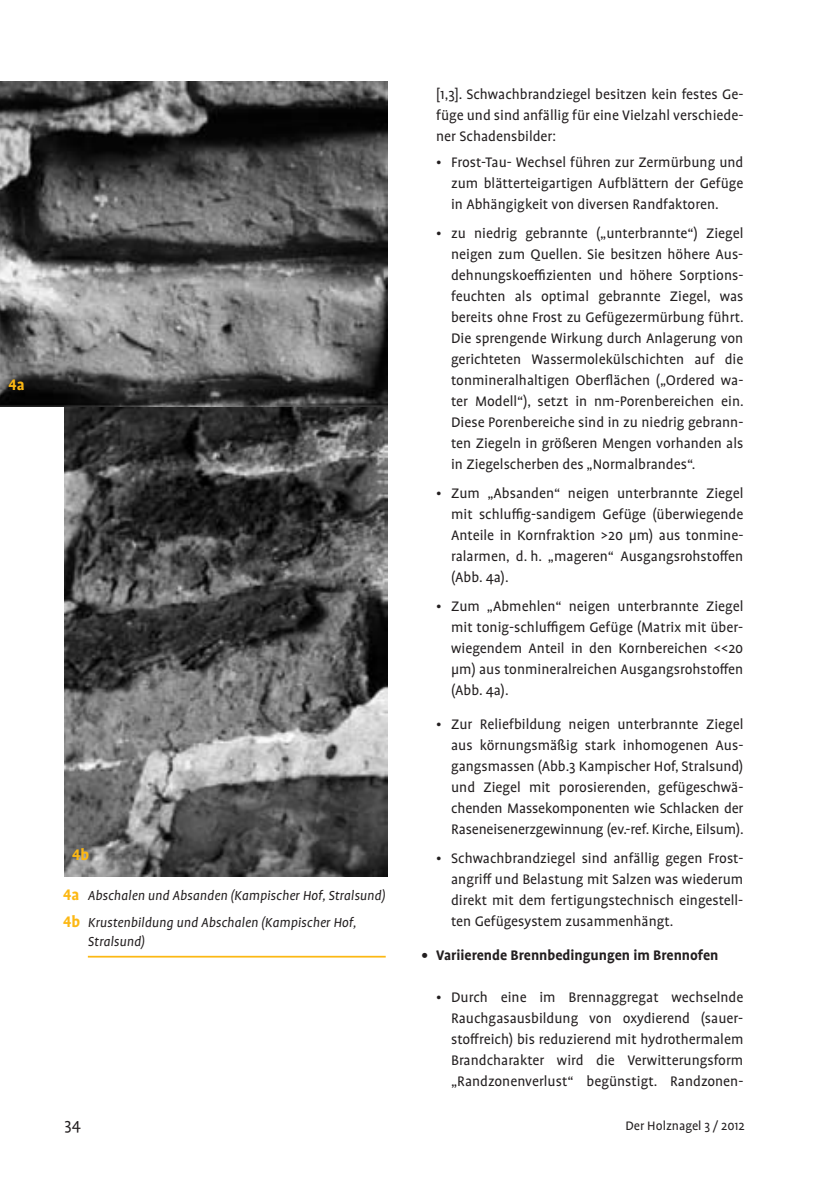
<style>
.page{position:relative;width:834px;height:1181px;background:#fff}
.page>*{position:absolute;margin:0;border:0;box-sizing:border-box;transform-origin:0 0}
.t1{font:700 17.5px "Profile Pro";color:#fcb814}
.t2{font:17.5px "Profile Pro";color:#231f20}
.t3{font:15.75px/21px "Profile Pro";color:#231f20;text-align:justify}
.t4{font:700 15.75px "Profile Pro";color:#231f20}
.t5{font:italic 14.88px/26.8px "Profile Pro";color:#231f20}
.t6{font:14px "Profile Pro";color:#231f20}
.s1{font-weight:700;font-style:normal;font-size:17.5px;color:#fcb814}
</style>
<div class="page">
<img style="left:0;top:82px;width:387px;height:324px">
<img style="left:64px;top:408px;width:323px;height:468px">
<hr style="left:88px;top:956px;width:297px;height:1px;background:#fcb814">
<p class="t1" style="left:8px;top:374px;width:18px">4a</p>
<p class="t1" style="left:72px;top:844px;width:19px">4b</p>
<p class="t5" style="left:63px;top:882px;width:324px"><span class="s1">4a</span> Abschalen und Absanden (Kampischer Hof, Stralsund)<br><span class="s1">4b</span> Krustenbildung und Abschalen (Kampischer Hof,</p>
<p class="t5" style="left:88px;top:928px;width:58px">Stralsund)</p>
<p class="t3" style="left:436px;top:85px;width:308px">[1,3]. Schwachbrandziegel besitzen kein festes Ge&shy;füge und sind anfällig für eine Vielzahl verschiede&shy;ner Schadensbilder:</p>
<p class="t3" style="left:451px;top:152px;width:294px;text-indent:-15px">• Frost-Tau- Wechsel führen zur Zermürbung und zum blätterteigartigen Aufblättern der Gefüge in Abhängigkeit von diversen Randfaktoren.</p>
<p class="t3" style="left:451px;top:223px;width:294px;text-indent:-15px">• zu niedrig gebrannte („unterbrannte“) Ziegel neigen zum Quellen. Sie besitzen höhere Aus&shy;dehnungskoeffizienten und höhere Sorptions&shy;feuchten als optimal gebrannte Ziegel, was bereits ohne Frost zu Gefügezermürbung führt.<br>Die sprengende Wirkung durch Anlagerung von gerichteten Wassermolekülschichten auf die tonmineralhaltigen Oberflächen („Ordered wa&shy;ter Modell“), setzt in nm-Porenbereichen ein.<br>Diese Porenbereiche sind in zu niedrig gebrann&shy;ten Ziegeln in größeren Mengen vorhanden als in Ziegelscherben des „Normalbrandes“.</p>
<p class="t3" style="left:451px;top:483px;width:294px;text-indent:-15px">• Zum „Absanden“ neigen unterbrannte Ziegel mit schluffig-sandigem Gefüge (überwiegende Anteile in Kornfraktion &gt;20 µm) aus tonmine&shy;ralarmen, d. h. „mageren“ Ausgangsrohstoffen (Abb. 4a).</p>
<p class="t3" style="left:451px;top:596px;width:294px;text-indent:-15px">• Zum „Abmehlen“ neigen unterbrannte Ziegel mit tonig-schluffigem Gefüge (Matrix mit über&shy;wiegendem Anteil in den Kornbereichen &lt;&lt;20 µm) aus tonmineralreichen Ausgangsrohstoffen (Abb. 4a).</p>
<p class="t3" style="left:451px;top:714px;width:294px;text-indent:-15px">• Zur Reliefbildung neigen unterbrannte Ziegel aus körnungsmäßig stark inhomogenen Aus&shy;gangsmassen (Abb.3 Kampischer Hof, Stralsund) und Ziegel mit porosierenden, gefügeschwä&shy;chenden Massekomponenten wie Schlacken der Raseneisenerzgewinnung (ev.-ref. Kirche, Eilsum).</p>
<p class="t3" style="left:451px;top:848px;width:294px;text-indent:-15px">• Schwachbrandziegel sind anfällig gegen Frost&shy;angriff und Belastung mit Salzen was wiederum direkt mit dem fertigungstechnisch eingestell&shy;ten Gefügesystem zusammenhängt.</p>
<p class="t4" style="left:421px;top:946px;width:298px">• Variierende Brennbedingungen im Brennofen</p>
<p class="t3" style="left:451px;top:987px;width:294px;text-indent:-15px">• Durch eine im Brennaggregat wechselnde Rauchgasausbildung von oxydierend (sauer&shy;stoffreich) bis reduzierend mit hydrothermalem Brandcharakter wird die Verwitterungsform „Randzonenverlust“ begünstigt. Randzonen-</p>
<p class="t2" style="left:64px;top:1114px;width:18px">34</p>
<p class="t6" style="left:625px;top:1117px;width:121px">Der Holznagel 3 / 2012</p>
</div>
